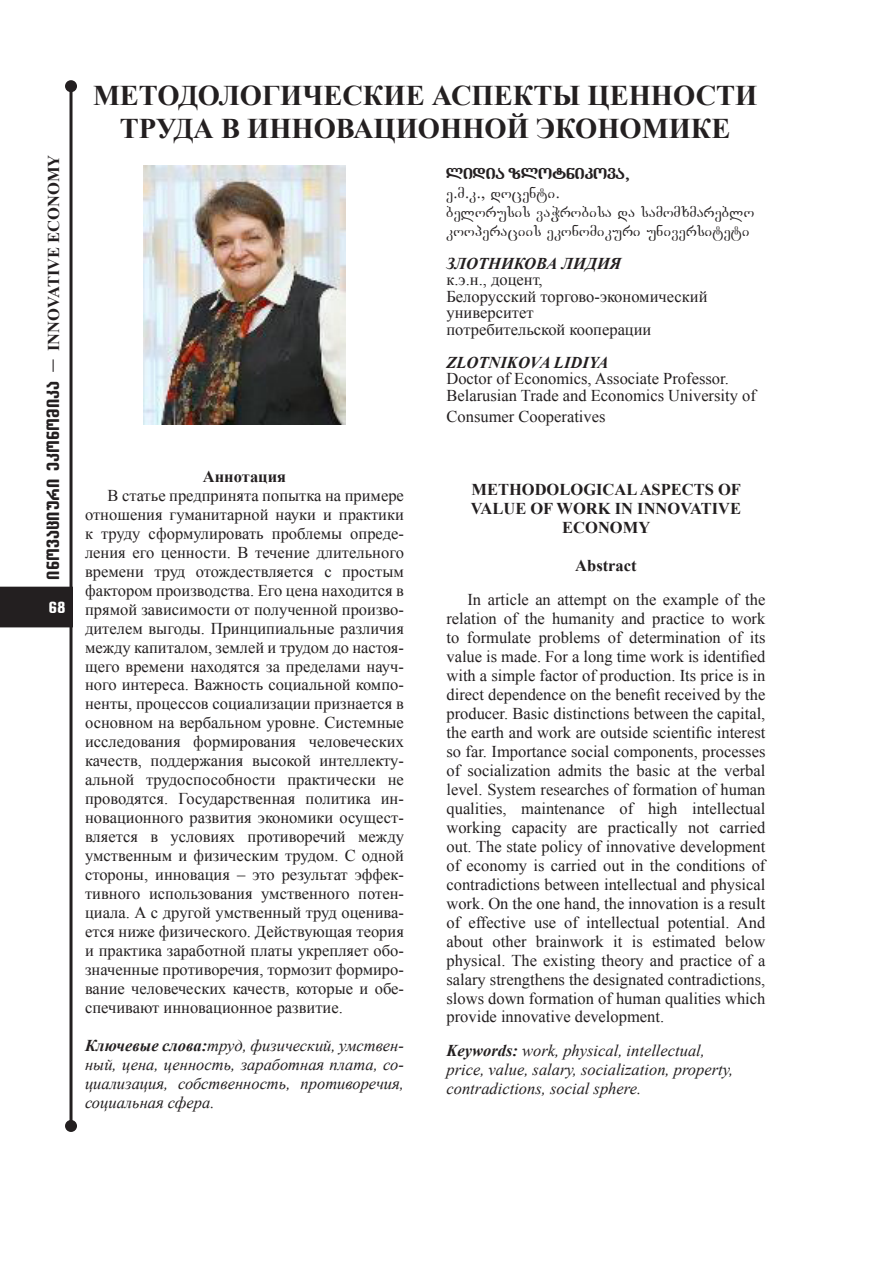
<style>
.page{position:relative;width:893px;height:1263px;background:#fff}
.page>*{position:absolute;margin:0;border:0;box-sizing:border-box;transform-origin:0 0}
.t1{font:700 28.5px/32.8px "Times New Roman";color:#231f20;text-align:center}
.t2{font:18px "Balav Mtavr";color:#231f20}
.t3{font:16.5px/19px "Times New Roman";color:#231f20;text-align:justify}
.t4{font:italic 16.5px/19px "Times New Roman";color:#231f20;text-align:justify}
.t5{font:16.5px/19px "Liter Nusx Normal";color:#231f20}
.t6{font:700 16.5px/19px "Times New Roman";color:#231f20}
.t7{font:italic 700 16.5px "Times New Roman";color:#231f20}
.t8{font:700 16.5px "Liter Mtavr";color:#231f20}
.t9{font:16.5px "Balav Mtavr";color:#fff}
.s1{font-family:"Times New Roman";font-weight:700;font-size:16.5px}
.s2{font-weight:700}
</style>
<div class="page">
<div style="left:0;top:587px;width:70px;height:40px;background:#231f20"></div>
<hr style="left:70px;top:86px;width:3px;height:1040px;background:#231f20">
<div style="left:65px;top:80px;width:12px;height:12px;background:#231f20;border-radius:50%"></div>
<div style="left:65px;top:1120px;width:12px;height:12px;background:#231f20;border-radius:50%"></div>
<img style="left:143px;top:166px;width:202px;height:258px">
<p class="t2" style="left:42px;top:579px;width:426px;rotate:-90deg">inovaciuri ekonomika _ <span class="s1">INNOVATIVE ECONOMY</span></p>
<p class="t9" style="left:49px;top:597px;width:18px">68</p>
<p class="t1" style="left:93px;top:79px;width:666px">МЕТОДОЛОГИЧЕСКИЕ АСПЕКТЫ ЦЕННОСТИ<br>ТРУДА В ИННОВАЦИОННОЙ ЭКОНОМИКЕ</p>
<p class="t6" style="left:203px;top:466px;width:85px">АННОТАЦИЯ</p>
<p class="t3" style="left:85px;top:485px;width:320px;text-indent:22px">В статье предпринята попытка на примере отношения гуманитарной науки и практики к труду сформулировать проблемы опреде&shy;ления его ценности. В течение длительного времени труд отождествляется с простым фактором производства. Его цена находится в прямой зависимости от полученной произво&shy;дителем выгоды. Принципиальные различия между капиталом, землей и трудом до настоя&shy;щего времени находятся за пределами науч&shy;ного интереса. Важность социальной компо&shy;ненты, процессов социализации признается в основном на вербальном уровне. Системные исследования формирования человеческих качеств, поддержания высокой интеллекту&shy;альной трудоспособности практически не проводятся. Государственная политика ин&shy;новационного развития экономики осущест&shy;вляется в условиях противоречий между умственным и физическим трудом. С одной стороны, инновация – это результат эффек&shy;тивного использования умственного потен&shy;циала. А с другой умственный труд оценива&shy;ется ниже физического. Действующая теория и практика заработной платы укрепляет обо&shy;значенные противоречия, тормозит формиро&shy;вание человеческих качеств, которые и обе&shy;спечивают инновационное развитие.</p>
<p class="t4" style="left:85px;top:1035px;width:320px"><span class="s2">КЛЮЧЕВЫЕ СЛОВА:</span>труд, физический, умствен&shy;ный, цена, ценность, заработная плата, со&shy;циализация, собственность, противоречия, социальная сфера.</p>
<p class="t8" style="left:446px;top:164px;width:185px">LIDIA ZLOTNIKOVA,</p>
<p class="t5" style="left:446px;top:184px;width:115px">e.m.k., docenti.</p>
<p class="t5" style="left:446px;top:203px;width:310px">belorusis vaWrobisa da samomxmareblo kooperaciis ekonomikuri universiteti</p>
<p class="t7" style="left:446px;top:252px;width:176px">ЗЛОТНИКОВА ЛИДИЯ</p>
<p class="t3" style="left:446px;top:270px;width:98px">к.э.н., доцент,</p>
<p class="t3" style="left:446px;top:286px;width:263px">Белорусский торгово-экономический</p>
<p class="t3" style="left:446px;top:303px;width:89px">университет</p>
<p class="t3" style="left:446px;top:319px;width:206px">потребительской кооперации</p>
<p class="t7" style="left:446px;top:351px;width:164px">ZLOTNIKOVA LIDIYA</p>
<p class="t3" style="left:446px;top:369px;width:284px">Doctor of Economics, Associate Professor.</p>
<p class="t3" style="left:446px;top:385px;width:311px">Belarusian Trade and Economics University of</p>
<p class="t3" style="left:446px;top:407px;width:161px">Consumer Cooperatives</p>
<p class="t6" style="left:471px;top:480px;width:212px">METHODOLOGICAL ASPECT</p>
<p class="t6" style="left:705px;top:480px;width:38px">S OF</p>
<p class="t6" style="left:562px;top:499px;width:87px;text-indent:-92px">VALUE OF WORK IN INNOVATIVE<br>ECONOMY</p>
<p class="t6" style="left:575px;top:555px;width:63px">ABSTRACT</p>
<p class="t3" style="left:446px;top:590px;width:320px;text-indent:21px">In article an attempt on the example of the relation of the humanity and practice to work to formulate problems of determination of its value is made. For a long time work is identified with a simple factor of production. Its price is in direct dependence on the benefit received by the producer. Basic distinctions between the capital, the earth and work are outside scientific interest so far. Importance social components, processes of socialization admits the basic at the verbal level. System researches of formation of human qualities, maintenance of high intellectual working capacity are practically not carried out. The state policy of innovative development of economy is carried out in the conditions of contradictions between intellectual and physical work. On the one hand, the innovation is a result of effective use of intellectual potential. And about other brainwork it is estimated below physical. The existing theory and practice of a salary strengthens the designated contradictions, slows down formation of human qualities which provide innovative development.</p>
<p class="t4" style="left:446px;top:1041px;width:288px;text-align:left"><span class="s2">KEYWORDS:</span> work, physical, intellectual, price, value, salary, socialization, property, contradictions, social sphere.</p>
</div>
